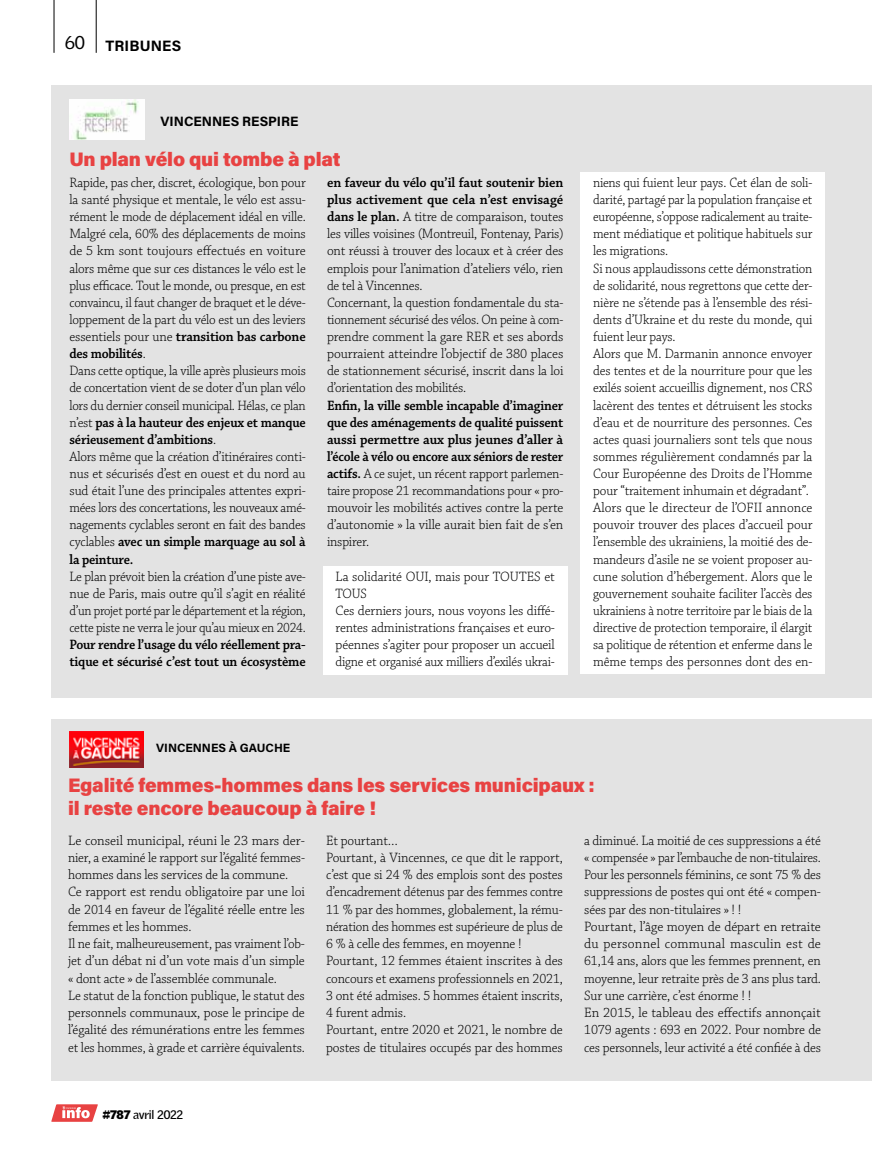
<style>
.page{position:relative;width:872px;height:1149px;background:#fff}
.page>*{position:absolute;margin:0;border:0;box-sizing:border-box;transform-origin:0 0}
._00_TITRE_MINEUR{font:900 19.5px/22.5px "Acumin Pro";letter-spacing:-.01em;color:#e84242}
.t1{font:18px "Griffith Gothic";color:#000}
.t2{font:700 15px "Acumin Pro";letter-spacing:.01em;color:#000}
._00_TEXTE{font:300 14.25px/17.1px "Chaparral Pro";letter-spacing:-.01em;color:#000;text-align:justify;scale:.94 1}
._00_TEXTE-2{font:300 14.25px/17.1px "Chaparral Pro";letter-spacing:-.01em;color:#000;text-align:justify;scale:.96 1}
._00_TEXTE-3{font:300 14.25px/17.1px "Chaparral Pro";letter-spacing:-.01em;color:#000;text-align:justify;scale:.93 1}
._00_TEXTE-4{font:300 14.25px/17.2px "Chaparral Pro";letter-spacing:-.01em;color:#000;text-align:justify}
._00_TEXTE-5{font:300 14.25px/17.1px "Chaparral Pro";letter-spacing:-.01em;color:#000;text-align:justify;scale:.95 1}
._00_TEXTE-6{font:600 14.25px/17.1px "Chaparral Pro";letter-spacing:-.015em;color:#000;scale:.94 1}
._00_SURTITRE{font:700 13.5px "Acumin Pro";color:#000}
._00_SURTITRE-2{font:700 12px "Acumin Pro";color:#000}
.t3{font:700 12px "Griffith Gothic";letter-spacing:-.03em;color:#000}
.s1{font-weight:600}
.s2{font-weight:900}
</style>
<div class="page">
<hr style="left:54px;top:0;width:1px;height:53px;background:#000">
<hr style="left:96px;top:0;width:1px;height:53px;background:#000">
<svg style="left:51px;top:1104px;width:47px;height:17px"></svg>
<div style="left:51px;top:85px;width:821px;height:612px;background:#e3e3e3"></div>
<div style="left:51px;top:719px;width:821px;height:361px;background:#e3e3e3"></div>
<img style="left:69px;top:731px;width:74px;height:36px">
<img style="left:69px;top:99px;width:76px;height:41px">
<div style="left:323px;top:565px;width:244px;height:40px;background:#fff"></div>
<div style="left:323px;top:600px;width:244px;height:74px;background:#fff"></div>
<div style="left:580px;top:172px;width:245px;height:91px;background:#fff"></div>
<div style="left:580px;top:258px;width:245px;height:91px;background:#fff"></div>
<div style="left:580px;top:343px;width:245px;height:160px;background:#fff"></div>
<div style="left:580px;top:497px;width:245px;height:177px;background:#fff"></div>
<p class="t1" style="left:65px;top:32px;width:22px">60</p>
<p class="t2" style="left:105px;top:35px;width:77px">TRIBUNES</p>
<p class="_00_SURTITRE" style="left:161px;top:112px;width:139px">VINCENNES RESPIRE</p>
<p class="_00_TITRE_MINEUR" style="left:69px;top:146px;width:272px">Un plan vélo qui tombe à plat</p>
<p class="_00_TEXTE" style="left:69px;top:174px;width:253px">Rapide, pas cher, discret, écologique, bon pour la santé physique et mentale, le vélo est assu&shy;rément le mode de déplacement idéal en ville.<br>Malgré cela, 60% des déplacements de moins de 5 km sont toujours effectués en voiture alors même que sur ces distances le vélo est le plus efficace. Tout le monde, ou presque, en est convaincu, il faut changer de braquet et le déve&shy;loppement de la part du vélo est un des leviers essentiels pour une <span class="s1">transition bas carbone des mobilités</span>.</p>
<p class="_00_TEXTE-3" style="left:69px;top:363px;width:256px">Dans cette optique, la ville après plusieurs mois de concertation vient de se doter d’un plan vélo lors du dernier conseil municipal. Hélas, ce plan n’est <span class="s1">pas à la hauteur des enjeux et manque sérieusement d’ambitions</span>.</p>
<p class="_00_TEXTE" style="left:69px;top:448px;width:253px">Alors même que la création d’itinéraires conti&shy;nus et sécurisés d’est en ouest et du nord au sud était l’une des principales attentes expri&shy;mées lors des concertations, les nouveaux amé&shy;nagements cyclables seront en fait des bandes cyclables <span class="s1">avec un simple marquage au sol à la peinture.</span></p>
<p class="_00_TEXTE-3" style="left:69px;top:568px;width:256px">Le plan prévoit bien la création d’une piste ave&shy;nue de Paris, mais outre qu’il s’agit en réalité d’un projet porté par le département et la région, cette piste ne verra le jour qu’au mieux en 2024.</p>
<p class="_00_TEXTE-6" style="left:69px;top:636px;width:253px">Pour rendre l’usage du vélo réellement pra&shy;tique et sécurisé c’est tout un écosystème</p>
<p class="_00_TEXTE-5" style="left:327px;top:174px;width:250px"><span class="s1">en faveur du vélo qu’il faut soutenir bien plus activement que cela n’est envisagé dans le plan.</span> A titre de comparaison, toutes les villes voisines (Montreuil, Fontenay, Paris) ont réussi à trouver des locaux et à créer des emplois pour l’animation d’ateliers vélo, rien de tel à Vincennes.</p>
<p class="_00_TEXTE" style="left:327px;top:294px;width:253px">Concernant, la question fondamentale du sta&shy;tionnement sécurisé des vélos. On peine à com&shy;prendre comment la gare RER et ses abords pourraient atteindre l’objectif de 380 places de stationnement sécurisé, inscrit dans la loi d’orientation des mobilités.</p>
<p class="_00_TEXTE" style="left:327px;top:397px;width:253px"><span class="s1">Enfin, la ville semble incapable d’imaginer que des aménagements de qualité puissent aussi permettre aux plus jeunes d’aller à l’école à vélo ou encore aux séniors de rester actifs.</span> A ce sujet, un récent rapport parlemen&shy;taire propose 21 recommandations pour « pro&shy;mouvoir les mobilités actives contre la perte d’autonomie » la ville aurait bien fait de s’en inspirer.</p>
<p class="_00_TEXTE-2" style="left:335px;top:568px;width:230px">La solidarité OUI, mais pour TOUTES et<br>TOUS</p>
<p class="_00_TEXTE-2" style="left:335px;top:602px;width:230px">Ces derniers jours, nous voyons les diffé&shy;rentes administrations françaises et euro&shy;péennes s’agiter pour proposer un accueil digne et organisé aux milliers d’exilés ukrai-</p>
<p class="_00_TEXTE-3" style="left:593px;top:174px;width:237px">niens qui fuient leur pays. Cet élan de soli&shy;darité, partagé par la population française et européenne, s’oppose radicalement au traite&shy;ment médiatique et politique habituels sur les migrations.</p>
<p class="_00_TEXTE-3" style="left:593px;top:260px;width:237px">Si nous applaudissons cette démonstration de solidarité, nous regrettons que cette der&shy;nière ne s’étende pas à l’ensemble des rési&shy;dents d’Ukraine et du reste du monde, qui fuient leur pays.</p>
<p class="_00_TEXTE" style="left:593px;top:345px;width:235px">Alors que M. Darmanin annonce envoyer des tentes et de la nourriture pour que les exilés soient accueillis dignement, nos CRS lacèrent des tentes et détruisent les stocks d’eau et de nourriture des personnes. Ces actes quasi journaliers sont tels que nous sommes régulièrement condamnés par la Cour Européenne des Droits de l’Homme pour “traitement inhumain et dégradant”.</p>
<p class="_00_TEXTE-2" style="left:593px;top:499px;width:230px">Alors que le directeur de l’OFII annonce pouvoir trouver des places d’accueil pour l’ensemble des ukrainiens, la moitié des de&shy;mandeurs d’asile ne se voient proposer au&shy;cune solution d’hébergement. Alors que le gouvernement souhaite faciliter l’accès des ukrainiens à notre territoire par le biais de la directive de protection temporaire, il élargit sa politique de rétention et enferme dans le même temps des personnes dont des en-</p>
<p class="_00_SURTITRE-2" style="left:156px;top:739px;width:136px">VINCENNES À GAUCHE</p>
<p class="_00_TITRE_MINEUR" style="left:68px;top:772px;width:528px">Egalité femmes-hommes dans les services municipaux : il reste encore beaucoup à faire !</p>
<p class="_00_TEXTE-4" style="left:68px;top:831px;width:238px">Le conseil municipal, réuni le 23 mars der&shy;nier, a examiné le rapport sur l’égalité femmes&shy;hommes dans les services de la commune.</p>
<p class="_00_TEXTE-4" style="left:68px;top:883px;width:238px">Ce rapport est rendu obligatoire par une loi de 2014 en faveur de l’égalité réelle entre les femmes et les hommes.</p>
<p class="_00_TEXTE" style="left:68px;top:935px;width:253px">Il ne fait, malheureusement, pas vraiment l’ob&shy;jet d’un débat ni d’un vote mais d’un simple « dont acte » de l’assemblée communale.</p>
<p class="_00_TEXTE-5" style="left:68px;top:987px;width:251px">Le statut de la fonction publique, le statut des personnels communaux, pose le principe de l’égalité des rémunérations entre les femmes et les hommes, à grade et carrière équivalents.</p>
<p class="_00_TEXTE" style="left:584px;top:831px;width:253px">a diminué. La moitié de ces suppressions a été « compensée » par l’embauche de non-titulaires.</p>
<p class="_00_TEXTE" style="left:584px;top:866px;width:253px">Pour les personnels féminins, ce sont 75 % des suppressions de postes qui ont été « compen&shy;sées par des non-titulaires » ! !</p>
<p class="_00_TEXTE-4" style="left:584px;top:918px;width:238px">Pourtant, l’âge moyen de départ en retraite du personnel communal masculin est de 61,14 ans, alors que les femmes prennent, en moyenne, leur retraite près de 3 ans plus tard.</p>
<p class="_00_TEXTE-5" style="left:584px;top:987px;width:177px">Sur une carrière, c’est énorme ! !</p>
<p class="_00_TEXTE-4" style="left:584px;top:1004px;width:238px">En 2015, le tableau des effectifs annonçait 1079 agents : 693 en 2022. Pour nombre de ces personnels, leur activité a été confiée à des</p>
<p class="_00_TEXTE-5" style="left:326px;top:831px;width:77px">Et pourtant…</p>
<p class="_00_TEXTE-2" style="left:326px;top:849px;width:248px">Pourtant, à Vincennes, ce que dit le rapport, c’est que si 24 % des emplois sont des postes d’encadrement détenus par des femmes contre 11 % par des hommes, globalement, la rému&shy;nération des hommes est supérieure de plus de 6 % à celle des femmes, en moyenne !</p>
<p class="_00_TEXTE-2" style="left:326px;top:952px;width:248px">Pourtant, 12 femmes étaient inscrites à des concours et examens professionnels en 2021, 3 ont été admises. 5 hommes étaient inscrits, 4 furent admis.</p>
<p class="_00_TEXTE-2" style="left:326px;top:1021px;width:248px">Pourtant, entre 2020 et 2021, le nombre de postes de titulaires occupés par des hommes</p>
<p class="t3" style="left:103px;top:1107px;width:82px"><span class="s2">#787</span> avril 2022</p>
</div>
